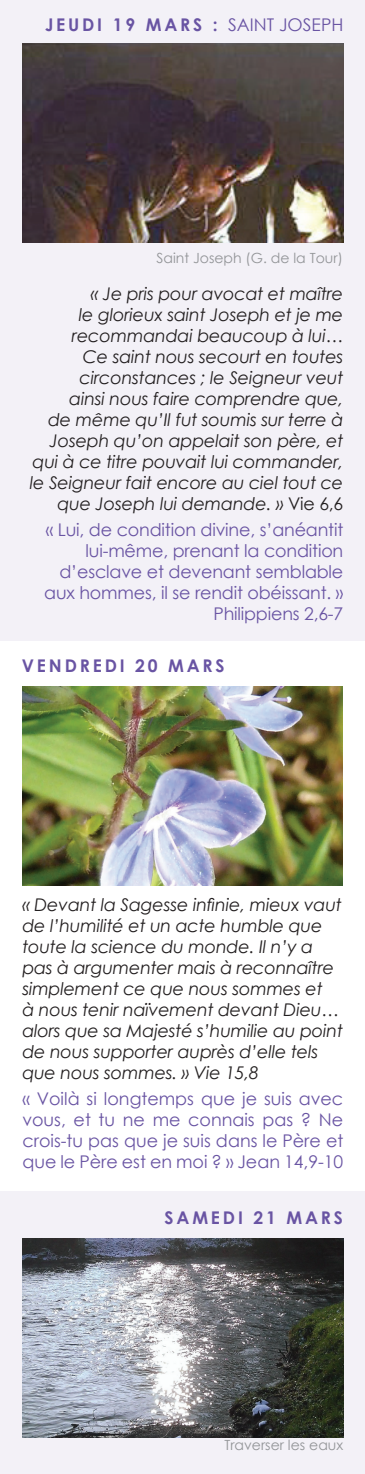
<style>
.page{position:relative;width:365px;height:1474px;background:#fff}
.page>*{position:absolute;margin:0;border:0;box-sizing:border-box;transform-origin:0 0}
.t1{font:italic 17.5px/21px "Century Gothic";letter-spacing:-.01em;color:#231f20;text-align:right}
.t2{font:17.5px/21px "Century Gothic";letter-spacing:-.01em;color:#6954a3;text-align:right}
.t3{font:700 17.5px "Century Gothic";letter-spacing:.16em;color:#6954a3}
.t4{font:14px "Century Gothic";color:#939598}
.s1{font-weight:400}
.s2{font-style:normal}
</style>
<div class="page">
<div style="left:0;top:1191px;width:364px;height:282px;background:#f3f1f7"></div>
<div style="left:0;top:0;width:364px;height:640px;background:#f3f1f7"></div>
<img style="left:22px;top:44px;width:320px;height:198px">
<img style="left:22px;top:686px;width:320px;height:199px">
<img style="left:22px;top:1238px;width:320px;height:198px">
<p class="t3" style="left:45px;top:12px;width:299px">JEUDI 19 MARS : <span class="s1">Saint Joseph</span></p>
<p class="t4" style="left:156px;top:248px;width:187px">Saint Joseph (G. de la Tour)</p>
<p class="t1" style="left:30px;top:283px;width:314px">« Je pris pour avocat et maître<br>le glorieux saint Joseph et je me recommandai beaucoup à lui…<br>Ce saint nous secourt en toutes circonstances ; le Seigneur veut<br>ainsi nous faire comprendre que,<br>de même qu’Il fut soumis sur terre à<br>Joseph qu’on appelait son père, et qui à ce titre pouvait lui commander, le Seigneur fait encore au ciel tout ce que Joseph lui demande. » <span class="s2">Vie 6,6</span></p>
<p class="t2" style="left:44px;top:518px;width:300px">« Lui, de condition divine, s’anéantit lui-même, prenant la condition d’esclave et devenant semblable aux hommes, il se rendit obéissant. »<br>Philippiens 2,6-7</p>
<p class="t3" style="left:22px;top:652px;width:204px">VENDREDI 20 MARS</p>
<p class="t1" style="left:22px;top:893px;width:321px;text-align:left">« Devant la Sagesse infinie, mieux vaut de l’humilité et un acte humble que toute la science du monde. Il n’y a pas à argumenter mais à reconnaître simplement ce que nous sommes et<br>à nous tenir naïvement devant Dieu… alors que sa Majesté s’humilie au point de nous supporter auprès d’elle tels que nous sommes. » Vie 15,8</p>
<p class="t2" style="left:22px;top:1087px;width:322px;text-align:justify">« Voilà si longtemps que je suis avec vous, et tu ne me connais pas ? Ne crois-tu pas que je suis dans le Père et que le Père est en moi ? » Jean 14,9-10</p>
<p class="t3" style="left:164px;top:1203px;width:179px">SAMEDI 21 MARS</p>
<p class="t4" style="left:224px;top:1434px;width:120px">Traverser les eaux</p>
</div>
